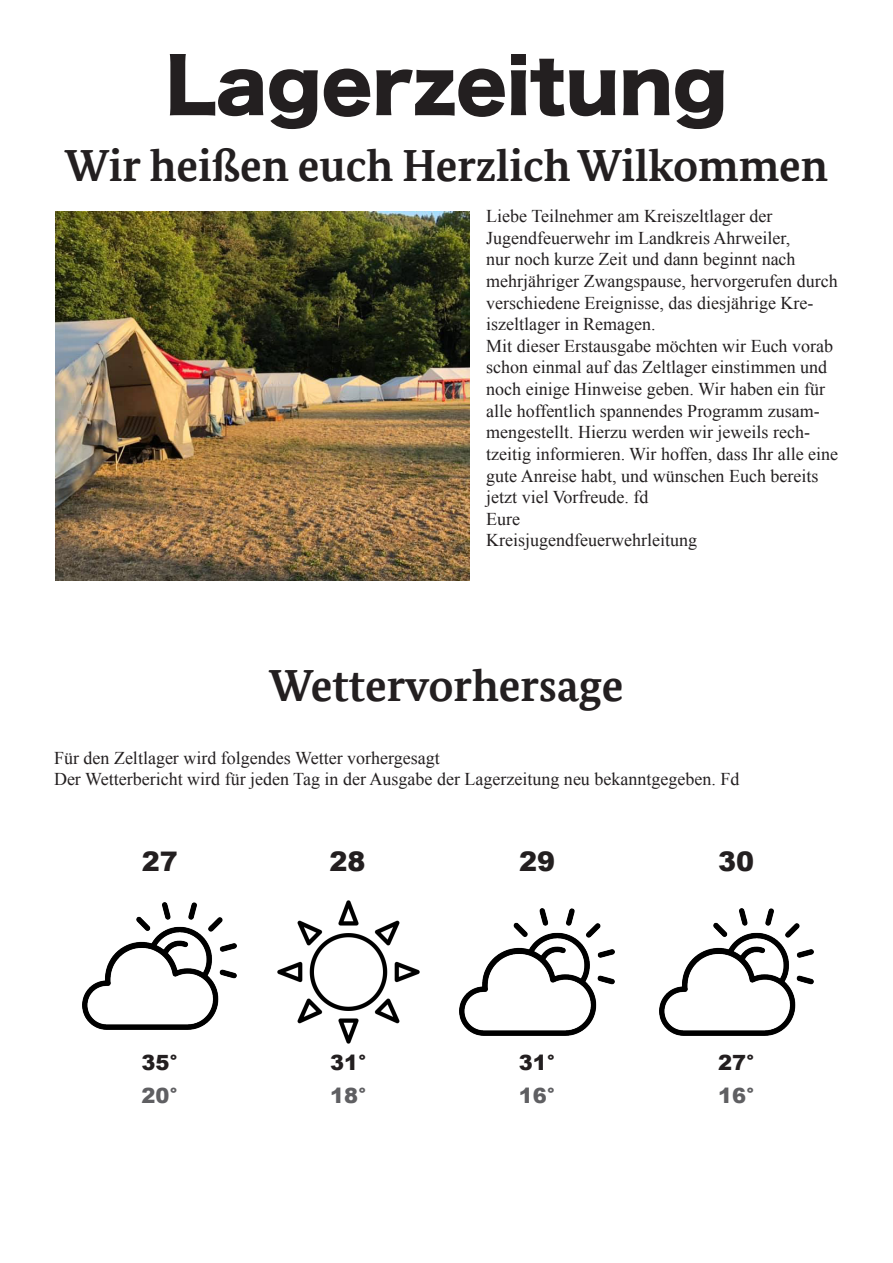
<style>
.page{position:relative;width:893px;height:1263px;background:#fff}
.page>*{position:absolute;margin:0;border:0;box-sizing:border-box;transform-origin:0 0}
.lagerzeitung{font:73.5px "Hira Kaku Std W8";color:#231f20}
.headline{font:700 45px "Bundes Serif Office";color:#231f20}
.t1{font:900 27px "Arial";color:#231f20}
.t2{font:900 21px "Arial";color:#231f20}
.t3{font:900 21px "Arial";color:#5f5f62}
.t4{font:18px/21.6px "Times New Roman";color:#231f20}
</style>
<div class="page">
<img style="left:659px;top:908px;width:154px;height:128px">
<img style="left:277px;top:900px;width:143px;height:144px">
<img style="left:460px;top:908px;width:154px;height:128px">
<img style="left:82px;top:902px;width:155px;height:128px">
<img style="left:56px;top:211px;width:414px;height:369px">
<p class="lagerzeitung" style="left:165px;top:45px;width:564px">Lagerzeitung</p>
<p class="headline" style="left:65px;top:139px;width:764px">Wir heißen euch Herzlich Wilkommen</p>
<p class="t4" style="left:486px;top:205px;width:288px">Liebe Teilnehmer am Kreiszeltlager der</p>
<p class="t4" style="left:486px;top:227px;width:306px">Jugendfeuerwehr im Landkreis Ahrweiler,</p>
<p class="t4" style="left:486px;top:248px;width:353px">nur noch kurze Zeit und dann beginnt nach mehrjähriger Zwangspause, hervorgerufen durch verschiedene Ereignisse, das diesjährige Kre&shy;iszeltlager in Remagen.</p>
<p class="t4" style="left:486px;top:335px;width:354px">Mit dieser Erstausgabe möchten wir Euch vorab schon einmal auf das Zeltlager einstimmen und noch einige Hinweise geben. Wir haben ein für alle hoffentlich spannendes Programm zusam&shy;mengestellt. Hierzu werden wir jeweils rech&shy;tzeitig informieren. Wir hoffen, dass Ihr alle eine gute Anreise habt, und wünschen Euch bereits jetzt viel Vorfreude. fd</p>
<p class="t4" style="left:486px;top:508px;width:35px">Eure</p>
<p class="t4" style="left:486px;top:529px;width:212px">Kreisjugendfeuerwehrleitung</p>
<p class="headline" style="left:269px;top:659px;width:356px">Wettervorhersage</p>
<p class="t4" style="left:54px;top:747px;width:387px">Für den Zeltlager wird folgendes Wetter vorhergesagt</p>
<p class="t4" style="left:54px;top:768px;width:687px">Der Wetterbericht wird für jeden Tag in der Ausgabe der Lagerzeitung neu bekanntgegeben. Fd</p>
<p class="t1" style="left:142px;top:841px;width:38px">27</p>
<p class="t1" style="left:329px;top:841px;width:38px">28</p>
<p class="t1" style="left:519px;top:841px;width:38px">29</p>
<p class="t1" style="left:718px;top:841px;width:38px">30</p>
<p class="t2" style="left:141px;top:1047px;width:38px">35°</p>
<p class="t3" style="left:141px;top:1080px;width:38px">20°</p>
<p class="t2" style="left:330px;top:1047px;width:38px">31°</p>
<p class="t3" style="left:330px;top:1080px;width:38px">18°</p>
<p class="t2" style="left:519px;top:1047px;width:38px">31°</p>
<p class="t3" style="left:519px;top:1080px;width:38px">16°</p>
<p class="t2" style="left:718px;top:1047px;width:38px">27°</p>
<p class="t3" style="left:718px;top:1080px;width:38px">16°</p>
</div>
